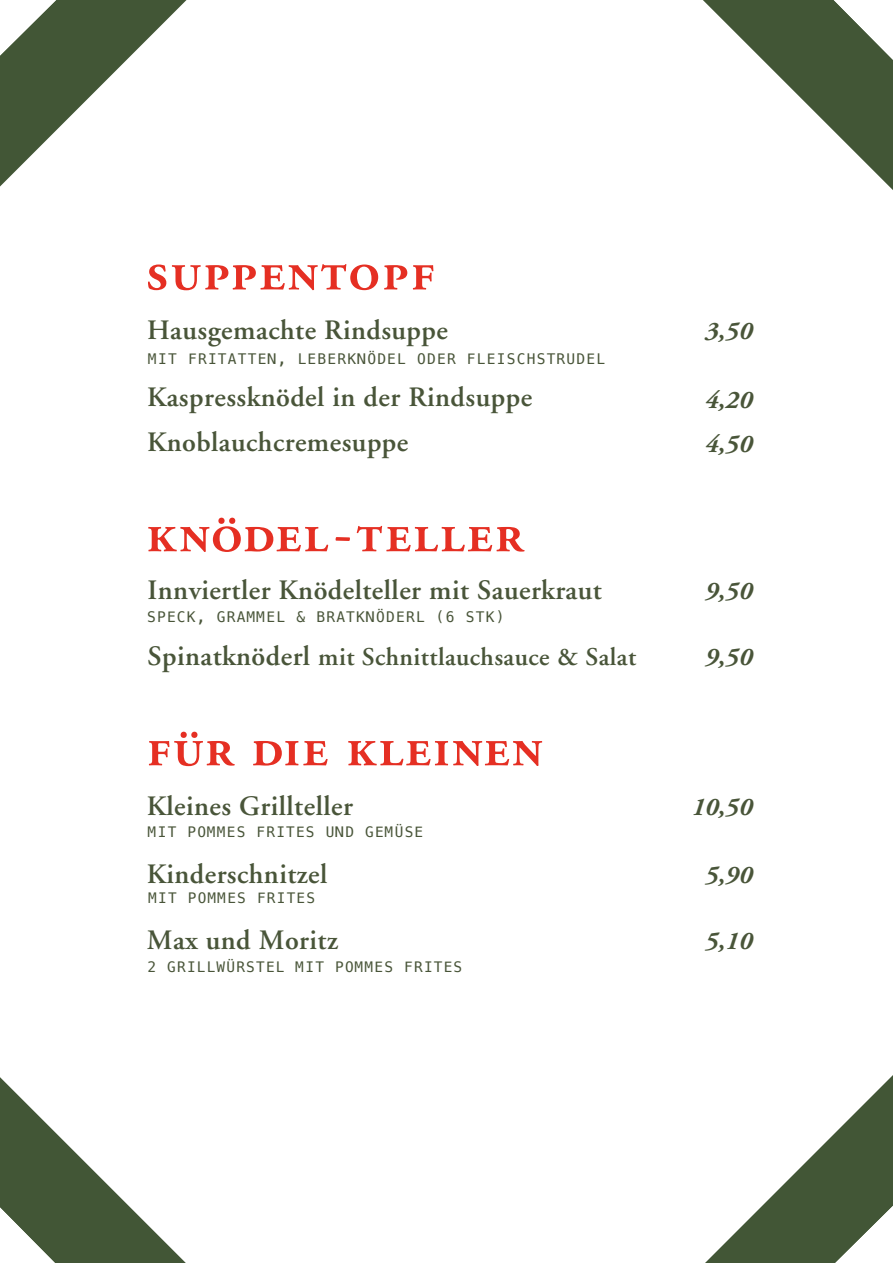
<style>
.page{position:relative;width:893px;height:1263px;background:#fff}
.page>*{position:absolute;margin:0;border:0;box-sizing:border-box;transform-origin:0 0}
.t1{font:55.5px "Adobe Garamond Semibold SC";letter-spacing:.03em;color:#e52f23}
.t2{font:600 28.05px "Adobe Garamond";letter-spacing:.015em;color:#495539}
.t3{font:600 25.5px "Adobe Garamond";letter-spacing:.015em;color:#495539}
.t4{font:italic 700 25.35px "Adobe Garamond";letter-spacing:.01em;color:#495539}
.t5{font:14.55px "Menlo";letter-spacing:.085em;color:#495539}
.t6{font:14.4px "Menlo";letter-spacing:.085em;color:#495539}
.s1{font-size:28.05px}
</style>
<div class="page">
<svg style="left:0;top:0;width:187px;height:187px"></svg>
<svg style="left:703px;top:0;width:190px;height:190px"></svg>
<svg style="left:705px;top:1075px;width:188px;height:188px"></svg>
<svg style="left:0;top:1077px;width:186px;height:186px"></svg>
<h1 class="t1" style="left:145px;top:241px;width:291px">suppentopf</h1>
<p class="t2" style="left:147px;top:315px;width:302px">Hausgemachte Rindsuppe</p>
<p class="t5" style="left:148px;top:351px;width:458px">MIT FRITATTEN, LEBERKNÖDEL ODER FLEISCHSTRUDEL</p>
<p class="t4" style="left:705px;top:317px;width:49px">3,50</p>
<p class="t2" style="left:147px;top:382px;width:387px">Kaspressknödel in der Rindsuppe</p>
<p class="t4" style="left:705px;top:386px;width:49px">4,20</p>
<p class="t2" style="left:147px;top:427px;width:263px">Knoblauchcremesuppe</p>
<p class="t4" style="left:705px;top:430px;width:49px">4,50</p>
<h1 class="t1" style="left:146px;top:503px;width:184px">knödel</h1>
<h1 class="t1" style="left:356px;top:503px;width:169px">teller</h1>
<p class="t2" style="left:147px;top:575px;width:456px">Innviertler Knödelteller mit Sauerkraut</p>
<p class="t5" style="left:147px;top:608px;width:359px">SPECK, GRAMMEL &amp; BRATKNÖDERL (6 STK)</p>
<p class="t3" style="left:147px;top:643px;width:490px"><span class="s1">Spinatknöderl</span> mit Schnittlauchsauce &amp; Salat</p>
<h1 class="t1" style="left:147px;top:717px;width:398px">für die kleinen</h1>
<p class="t2" style="left:147px;top:790px;width:208px">Kleines Grillteller</p>
<p class="t6" style="left:148px;top:823px;width:277px">MIT POMMES FRITES UND GEMÜSE</p>
<p class="t2" style="left:147px;top:858px;width:182px">Kinderschnitzel</p>
<p class="t6" style="left:148px;top:890px;width:168px">MIT POMMES FRITES</p>
<p class="t2" style="left:147px;top:925px;width:193px">Max und Moritz</p>
<p class="t6" style="left:148px;top:959px;width:316px">2 GRILLWÜRSTEL MIT POMMES FRITES</p>
<p class="t4" style="left:705px;top:577px;width:49px">9,50</p>
<p class="t4" style="left:705px;top:643px;width:49px">9,50</p>
<p class="t4" style="left:692px;top:793px;width:62px">10,50</p>
<p class="t4" style="left:705px;top:861px;width:49px">5,90</p>
<p class="t4" style="left:705px;top:927px;width:49px">5,10</p>
</div>
